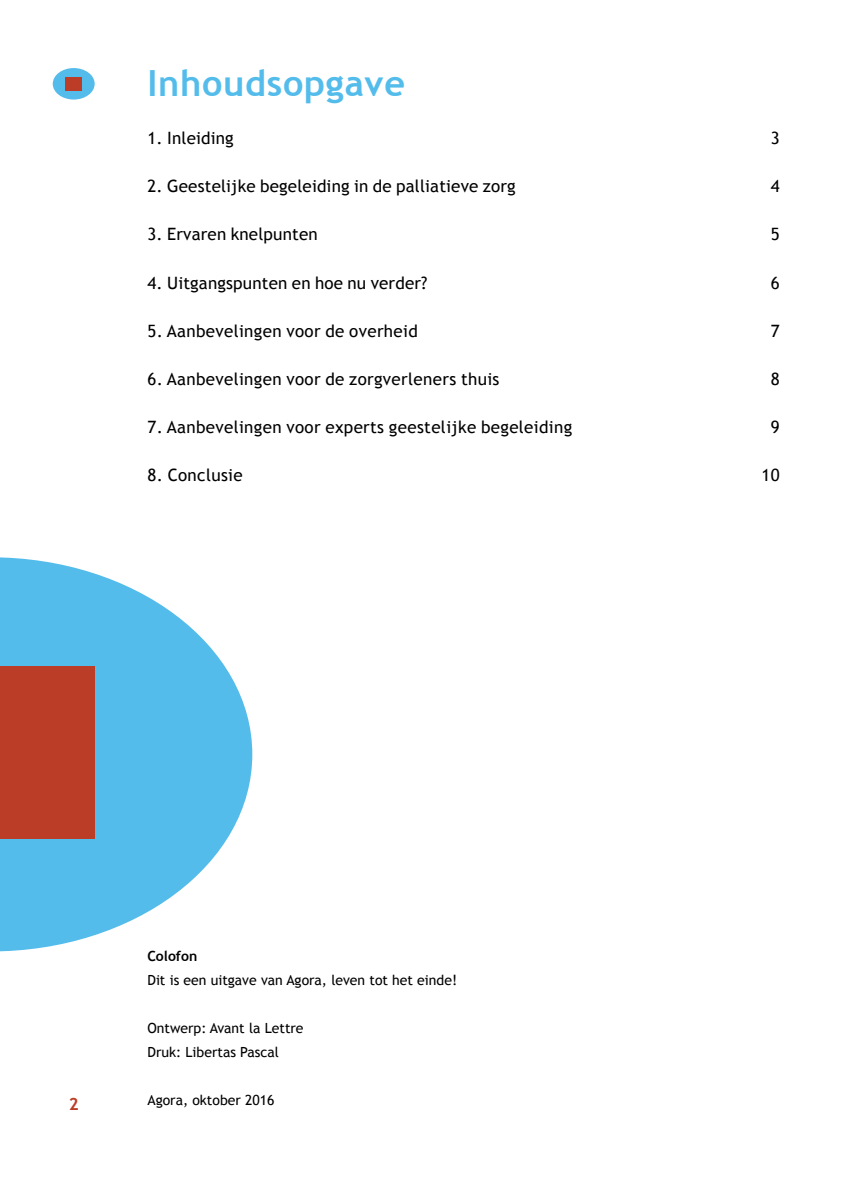
<style>
.page{position:relative;width:842px;height:1191px;background:#fff}
.page>*{position:absolute;margin:0;border:0;box-sizing:border-box;transform-origin:0 0}
.t1{font:700 36px "Trebuchet MS";letter-spacing:.02em;color:#54bceb}
.t2{font:17px "Trebuchet MS";letter-spacing:.02em;color:#000}
.t3{font:700 17px "Trebuchet MS";color:#bb3d27}
.t4{font:14px/24px "Trebuchet MS";color:#000}
.t5{font:700 14px "Trebuchet MS";color:#000}
</style>
<div class="page">
<div style="left:53px;top:68px;width:42px;height:32px;background:#54bceb;border-radius:50%"></div>
<div style="left:65px;top:77px;width:17px;height:13px;background:#bb3d27"></div>
<svg style="left:0;top:557px;width:252px;height:394px;fill:#54bceb"></svg>
<div style="left:0;top:666px;width:95px;height:172px;background:#bb3d27"></div>
<h1 class="t1" style="left:147px;top:61px;width:259px">Inhoudsopgave</h1>
<p class="t2" style="left:147px;top:128px;width:88px">1. Inleiding</p>
<p class="t2" style="left:771px;top:128px;width:10px">3</p>
<p class="t2" style="left:147px;top:176px;width:370px">2. Geestelijke begeleiding in de palliatieve zorg</p>
<p class="t2" style="left:771px;top:176px;width:10px">4</p>
<p class="t2" style="left:147px;top:224px;width:172px">3. Ervaren knelpunten</p>
<p class="t2" style="left:771px;top:224px;width:10px">5</p>
<p class="t2" style="left:147px;top:272px;width:282px">4. Uitgangspunten en hoe nu verder?</p>
<p class="t2" style="left:771px;top:272px;width:10px">6</p>
<p class="t2" style="left:147px;top:320px;width:272px">5. Aanbevelingen voor de overheid</p>
<p class="t2" style="left:771px;top:320px;width:10px">7</p>
<p class="t2" style="left:147px;top:368px;width:353px">6. Aanbevelingen voor de zorgverleners thuis</p>
<p class="t2" style="left:771px;top:368px;width:10px">8</p>
<p class="t2" style="left:147px;top:416px;width:426px">7. Aanbevelingen voor experts geestelijke begeleiding</p>
<p class="t2" style="left:771px;top:416px;width:10px">9</p>
<p class="t2" style="left:147px;top:464px;width:97px">8. Conclusie</p>
<p class="t2" style="left:761px;top:464px;width:20px">10</p>
<p class="t3" style="left:69px;top:1093px;width:11px">2</p>
<p class="t5" style="left:147px;top:947px;width:51px">Colofon</p>
<p class="t4" style="left:147px;top:968px;width:311px">Dit is een uitgave van Agora, leven tot het einde!</p>
<p class="t4" style="left:147px;top:1016px;width:158px">Ontwerp: Avant la Lettre<br>Druk: Libertas Pascal</p>
<p class="t4" style="left:147px;top:1088px;width:129px">Agora, oktober 2016</p>
</div>
